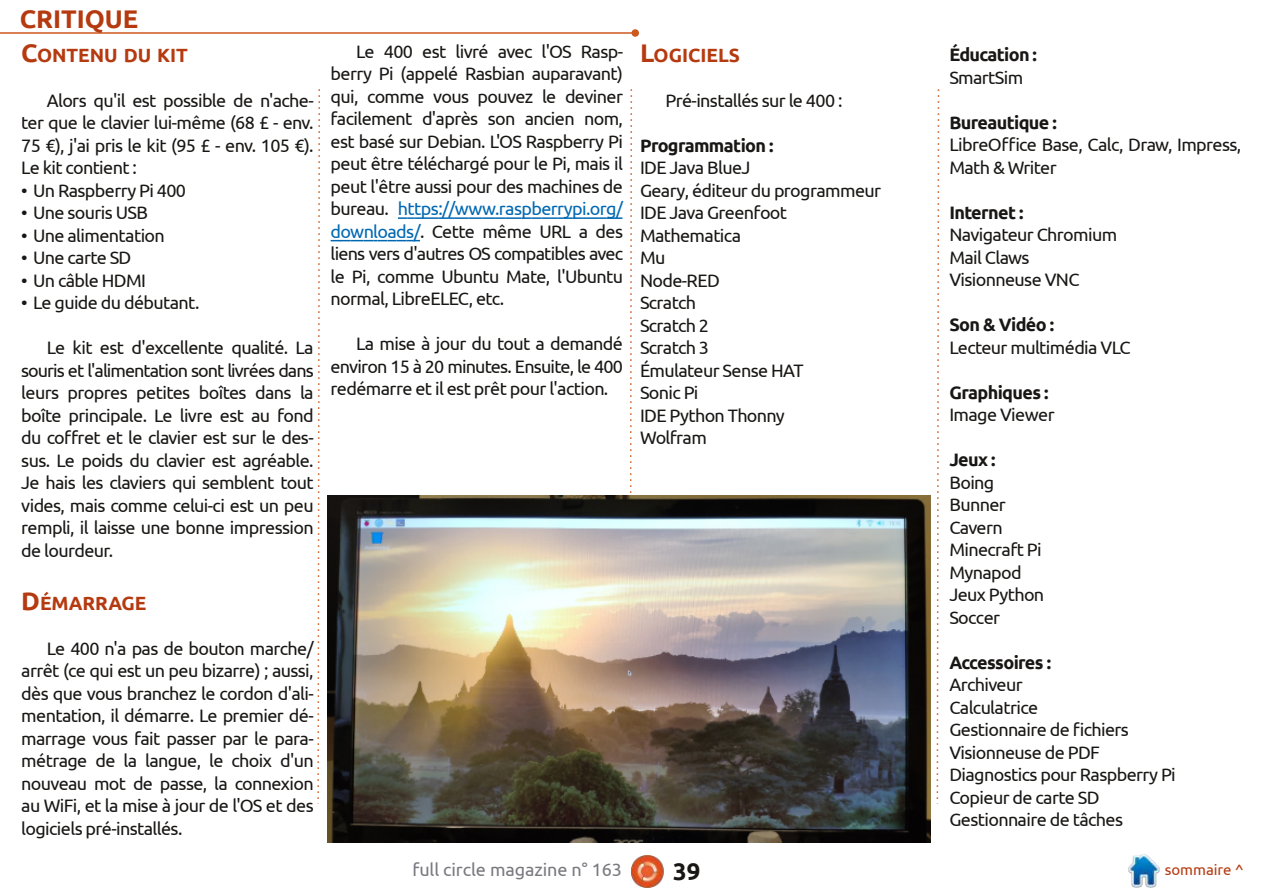
<style>
.page{position:relative;width:1263px;height:893px;background:#fff}
.page>*{position:absolute;margin:0;border:0;box-sizing:border-box;transform-origin:0 0}
.t1{font:700 25.5px "Ubuntu";color:#b53a10}
.t2{font:700 24px "Ubuntu";color:#181715}
.t3{font:700 19.2px "Ubuntu";color:#b53a10}
.t4{font:18px/22.5px "Ubuntu";letter-spacing:-.035em;color:#181715;text-align:justify}
.t5{font:700 18px "Ubuntu";letter-spacing:-.035em;color:#181715}
.t6{font:18px "Ubuntu";letter-spacing:-.005em;color:#79797f}
.t7{font:15px "Ubuntu";letter-spacing:-.005em;color:#b53a10}
.s1{font-size:25.5px}
.s2{color:#fff}
.s3{color:#0068b2}
</style>
<div class="page">
<img style="left:631px;top:855px;width:33px;height:33px">
<img style="left:1128px;top:855px;width:32px;height:32px">
<hr style="left:0;top:32px;width:635px;height:2px;background:#cd581e">
<div style="left:631px;top:29px;width:8px;height:8px;background:#cd581e;border-radius:50%"></div>
<svg style="left:629px;top:89px;width:4px;height:404px"></svg>
<svg style="left:317px;top:89px;width:3px;height:715px"></svg>
<svg style="left:936px;top:89px;width:4px;height:715px"></svg>
<svg style="left:398px;top:217px;width:224px;height:2px"></svg>
<svg style="left:331px;top:240px;width:89px;height:1px"></svg>
<img style="left:327px;top:495px;width:603px;height:348px">
<h1 class="t1" style="left:20px;top:4px;width:120px">CRITIQUE</h1>
<p class="t3" style="left:21px;top:44px;width:168px"><span class="s1">C</span>ONTENU DU KIT</p>
<p class="t4" style="left:21px;top:89px;width:294px;text-indent:26px">Alors qu'il est possible de n'ache&shy;ter que le clavier lui-même (68 £ - env.<br>75 €), j'ai pris le kit (95 £ - env. 105 €).<br>Le kit contient :</p>
<p class="t4" style="left:21px;top:179px;width:166px">•<span class="s2">•</span>Un Raspberry Pi 400</p>
<p class="t4" style="left:21px;top:201px;width:128px">•<span class="s2">•</span>Une souris USB</p>
<p class="t4" style="left:21px;top:224px;width:145px">•<span class="s2">•</span>Une alimentation</p>
<p class="t4" style="left:21px;top:246px;width:112px">•<span class="s2">•</span>Une carte SD</p>
<p class="t4" style="left:21px;top:269px;width:126px">•<span class="s2">•</span>Un câble HDMI</p>
<p class="t4" style="left:21px;top:291px;width:180px">•<span class="s2">•</span>Le guide du débutant.</p>
<p class="t4" style="left:21px;top:336px;width:294px;text-indent:26px">Le kit est d'excellente qualité. La souris et l'alimentation sont livrées dans leurs propres petites boîtes dans la boîte principale. Le livre est au fond du coffret et le clavier est sur le des&shy;sus. Le poids du clavier est agréable.<br>Je hais les claviers qui semblent tout vides, mais comme celui-ci est un peu rempli, il laisse une bonne impression de lourdeur.</p>
<p class="t3" style="left:21px;top:592px;width:127px"><span class="s1">D</span>ÉMARRAGE</p>
<p class="t4" style="left:21px;top:637px;width:294px;text-indent:26px">Le 400 n'a pas de bouton marche/ arrêt (ce qui est un peu bizarre) ; aussi, dès que vous branchez le cordon d'ali&shy;mentation, il démarre. Le premier dé&shy;marrage vous fait passer par le para&shy;métrage de la langue, le choix d'un nouveau mot de passe, la connexion au WiFi, et la mise à jour de l'OS et des logiciels pré-installés.</p>
<p class="t4" style="left:331px;top:40px;width:294px;text-indent:26px">Le 400 est livré avec l'OS Rasp&shy;berry Pi (appelé Rasbian auparavant) qui, comme vous pouvez le deviner facilement d'après son ancien nom, est basé sur Debian. L'OS Raspberry Pi peut être téléchargé pour le Pi, mais il peut l'être aussi pour des machines de bureau. <span class="s3">https://www.raspberrypi.org/ downloads/</span>. Cette même URL a des liens vers d'autres OS compatibles avec le Pi, comme Ubuntu Mate, l'Ubuntu normal, LibreELEC, etc.</p>
<p class="t4" style="left:331px;top:332px;width:294px;text-indent:26px">La mise à jour du tout a demandé environ 15 à 20 minutes. Ensuite, le 400 redémarre et il est prêt pour l'action.</p>
<p class="t3" style="left:640px;top:44px;width:102px"><span class="s1">L</span>OGICIELS</p>
<p class="t4" style="left:665px;top:89px;width:178px">Pré-installés sur le 400 :</p>
<p class="t5" style="left:640px;top:135px;width:135px">Programmation :</p>
<p class="t4" style="left:640px;top:156px;width:243px;text-align:left">IDE Java BlueJ<br>Geary, éditeur du programmeur<br>IDE Java Greenfoot<br>Mathematica<br>Mu<br>Node-RED<br>Scratch<br>Scratch 2<br>Scratch 3<br>Émulateur Sense HAT<br>Sonic Pi<br>IDE Python Thonny<br>Wolfram</p>
<p class="t5" style="left:949px;top:44px;width:89px">Éducation :</p>
<p class="t4" style="left:949px;top:66px;width:75px">SmartSim</p>
<p class="t5" style="left:949px;top:112px;width:109px">Bureautique :</p>
<p class="t4" style="left:949px;top:133px;width:293px">LibreOffice Base, Calc, Draw, Impress,<br>Math &amp; Writer</p>
<p class="t5" style="left:949px;top:202px;width:76px">Internet :</p>
<p class="t4" style="left:949px;top:223px;width:169px;text-align:left">Navigateur Chromium<br>Mail Claws<br>Visionneuse VNC</p>
<p class="t5" style="left:949px;top:314px;width:106px">Son &amp; Vidéo :</p>
<p class="t4" style="left:949px;top:336px;width:183px">Lecteur multimédia VLC</p>
<p class="t5" style="left:949px;top:382px;width:101px">Graphiques :</p>
<p class="t4" style="left:949px;top:403px;width:107px">Image Viewer</p>
<p class="t5" style="left:949px;top:449px;width:48px">Jeux :</p>
<p class="t4" style="left:949px;top:471px;width:96px;text-align:left">Boing<br>Bunner<br>Cavern<br>Minecraft Pi<br>Mynapod<br>Jeux Python<br>Soccer</p>
<p class="t5" style="left:949px;top:652px;width:103px">Accessoires :</p>
<p class="t4" style="left:949px;top:673px;width:228px;text-align:left">Archiveur<br>Calculatrice<br>Gestionnaire de fichiers<br>Visionneuse de PDF<br>Diagnostics pour Raspberry Pi<br>Copieur de carte SD<br>Gestionnaire de tâches</p>
<p class="t6" style="left:412px;top:859px;width:211px">full circle magazine n° 163</p>
<h2 class="t2" style="left:673px;top:857px;width:29px">39</h2>
<p class="t7" style="left:1165px;top:861px;width:80px">sommaire ^</p>
</div>
